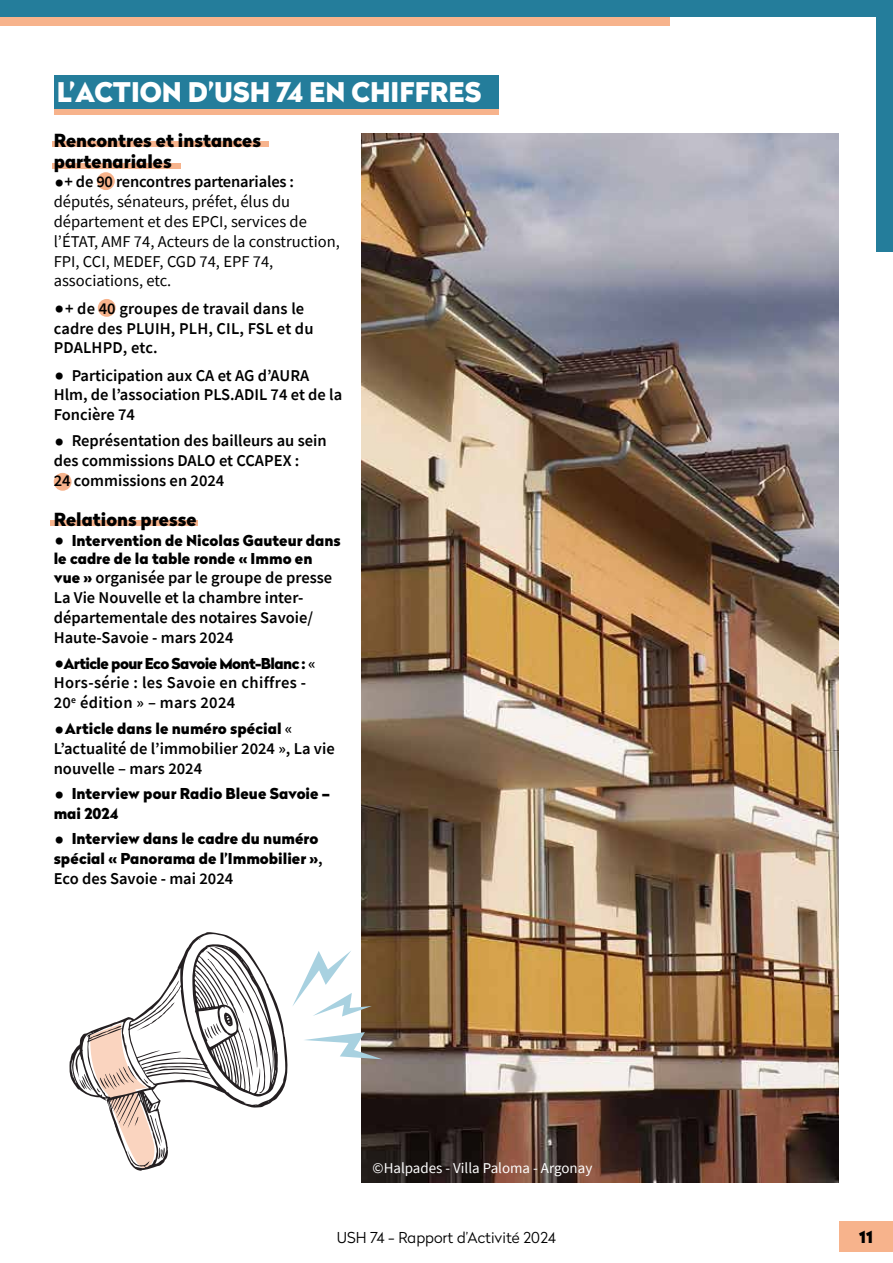
<style>
.page{position:relative;width:893px;height:1263px;background:#fff}
.page>*{position:absolute;margin:0;border:0;box-sizing:border-box;transform-origin:0 0}
.t1{font:900 34.5px "Source Sans Pro";color:#000}
.t2{font:900 27px "Radikal";color:#fff}
.t3{font:900 18px/21px "Radikal";color:#000}
.t4{font:600 16.5px/19.8px "Source Sans Pro";color:#000}
.t5{font:16.5px/19.8px "Source Sans Pro";color:#000}
.t6{font:600 16.5px/19.8px "Source Sans Pro";letter-spacing:.02em;color:#000}
.t7{font:900 16.5px "Radikal";color:#000}
.t8{font:900 15px/19.8px "Radikal";color:#000}
.t9{font:900 15px "Radikal";letter-spacing:-.04em;color:#000}
.t10{font:15px "Source Sans Pro";color:#fff}
.t11{font:300 15px "Radikal";color:#000}
.s1{font-weight:900;font-size:34.5px}
.s2{font-weight:600}
.s3{font-family:"Radikal";font-weight:900;font-size:15px}
.s4{font-family:"Source Sans Pro";font-weight:600;font-size:16.5px}
</style>
<div class="page">
<div style="left:0;top:0;width:670px;height:26px;background:#f7b38c"></div>
<div style="left:876px;top:0;width:17px;height:252px;background:#247d9b"></div>
<div style="left:839px;top:1221px;width:54px;height:31px;background:#f7b38c"></div>
<div style="left:0;top:0;width:893px;height:17px;background:#247d9b"></div>
<div style="left:97px;top:172px;width:18px;height:18px;background:#f7b38c;border-radius:50%"></div>
<div style="left:53px;top:141px;width:216px;height:6px;background:#f7b38c"></div>
<div style="left:98px;top:299px;width:18px;height:18px;background:#f7b38c;border-radius:50%"></div>
<div style="left:51px;top:520px;width:147px;height:6px;background:#f7b38c"></div>
<div style="left:54px;top:106px;width:445px;height:9px;background:#f7b38c"></div>
<div style="left:54px;top:75px;width:445px;height:34px;background:#247d9b"></div>
<div style="left:54px;top:473px;width:18px;height:18px;background:#f7b38c;border-radius:50%"></div>
<img style="left:361px;top:133px;width:478px;height:1049px">
<svg style="left:305px;top:1032px;width:78px;height:27px"></svg>
<svg style="left:292px;top:950px;width:80px;height:66px"></svg>
<svg style="left:69px;top:932px;width:219px;height:239px"></svg>
<svg style="left:79px;top:1002px;width:96px;height:166px"></svg>
<svg style="left:192px;top:938px;width:86px;height:159px"></svg>
<div style="left:52px;top:163px;width:129px;height:6px;background:#f7b38c"></div>
<h2 class="t2" style="left:57px;top:72px;width:426px">L’ACTION D’USH 74 EN CHIFFRES</h2>
<p class="t3" style="left:54px;top:129px;width:209px">Rencontres et instances partenariales</p>
<p class="t5" style="left:54px;top:172px;width:288px"><span class="s1">.</span><span class="s2">+ de 90 rencontres partenariales : </span>députés, sénateurs, préfet, élus du département et des EPCI, services de l’ÉTAT, AMF 74, Acteurs de la construction, FPI, CCI, MEDEF, CGD 74, EPF 74, associations, etc.</p>
<p class="t4" style="left:54px;top:298px;width:261px"><span class="s1">.</span>+ de 40 groupes de travail dans le cadre des PLUIH, PLH, CIL, FSL et du<br>PDALHPD, etc.</p>
<p class="t4" style="left:54px;top:365px;width:290px"><span class="s1">.</span> Participation aux CA et AG d’AURA<br>Hlm, de l’association PLS.ADIL 74 et de la<br>Foncière 74</p>
<p class="t4" style="left:54px;top:430px;width:275px"><span class="s1">.</span> Représentation des bailleurs au sein des commissions DALO et CCAPEX :<br>24 commissions en 2024</p>
<p class="t3" style="left:54px;top:509px;width:144px">Relations presse</p>
<h1 class="t1" style="left:54px;top:509px;width:13px">.</h1>
<p class="t8" style="left:54px;top:531px;width:289px;line-height:18px;text-indent:18px">Intervention de Nicolas Gauteur dans le cadre de la table ronde « Immo en</p>
<p class="t4" style="left:54px;top:568px;width:280px"><span class="s3">vue »</span> organisée par le groupe de presse La Vie Nouvelle et la chambre inter&shy;départementale des notaires Savoie/ Haute-Savoie - mars 2024</p>
<h1 class="t1" style="left:54px;top:632px;width:13px">.</h1>
<p class="t9" style="left:63px;top:652px;width:254px">Article pour Eco Savoie Mont-Blanc : <span class="s4">«</span></p>
<p class="t6" style="left:54px;top:673px;width:254px">Hors-série : les Savoie en chiffres -<br>20<sup>e</sup> édition » – mars 2024</p>
<h1 class="t1" style="left:54px;top:697px;width:13px">.</h1>
<p class="t8" style="left:65px;top:718px;width:229px">Article dans le numéro spécial <span class="s4">«</span></p>
<p class="t4" style="left:54px;top:738px;width:282px">L’actualité de l’immobilier 2024 », La vie nouvelle – mars 2024</p>
<h1 class="t1" style="left:54px;top:762px;width:13px">.</h1>
<p class="t8" style="left:54px;top:783px;width:278px;text-indent:18px">Interview pour Radio Bleue Savoie – mai 2024</p>
<h1 class="t1" style="left:54px;top:808px;width:13px">.</h1>
<p class="t8" style="left:54px;top:829px;width:270px;text-align:right">Interview dans le cadre du numéro spécial « Panorama de l’Immobilier »<span class="s4">,</span></p>
<p class="t4" style="left:54px;top:868px;width:181px">Eco des Savoie - mai 2024</p>
<p class="t10" style="left:372px;top:1158px;width:221px">©Halpades - Villa Paloma - Argonay</p>
<p class="t11" style="left:337px;top:1226px;width:221px">USH 74 - Rapport d’Activité 2024</p>
<p class="t7" style="left:859px;top:1225px;width:15px">11</p>
</div>
